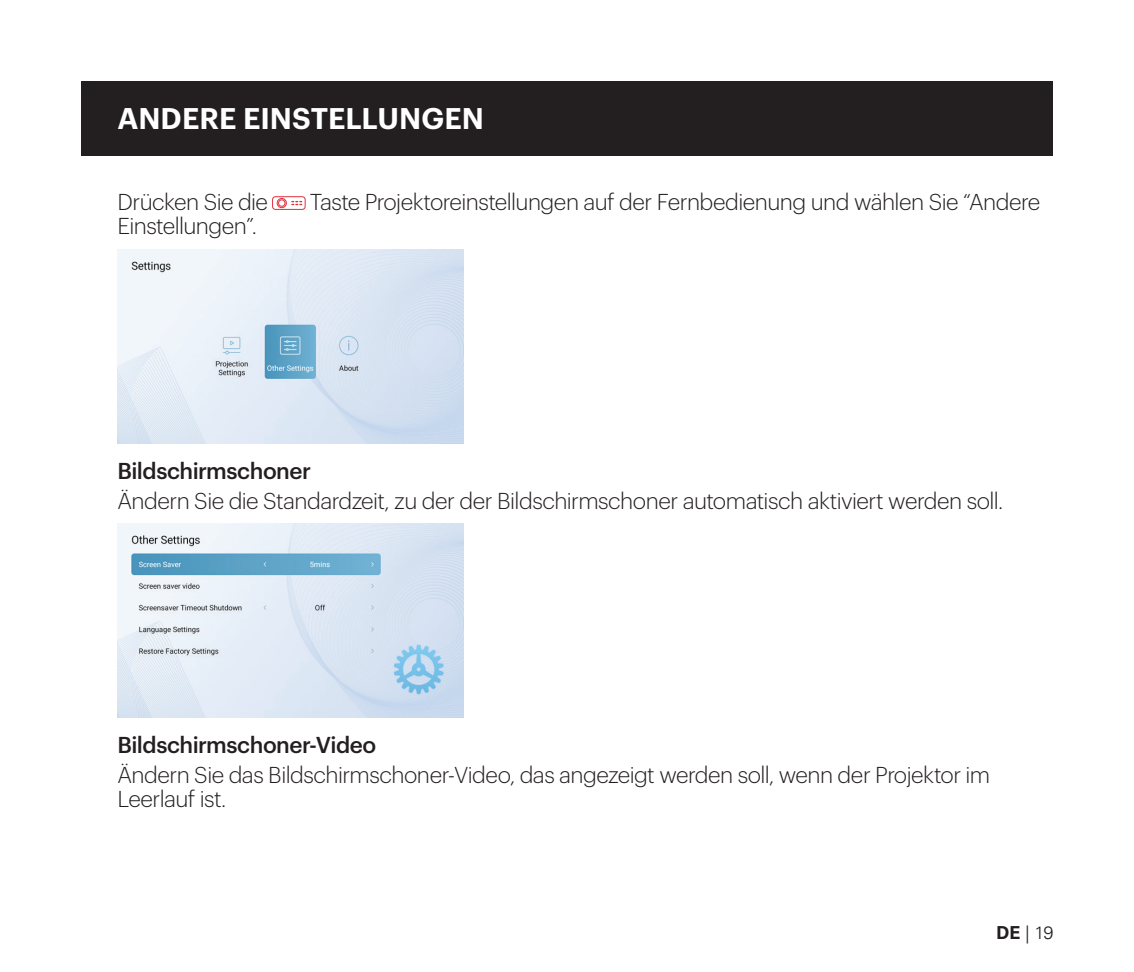
<style>
.page{position:relative;width:1134px;height:972px;background:#fff}
.page>*{position:absolute;margin:0;border:0;box-sizing:border-box;transform-origin:0 0}
.t1{font:600 29.25px "Graphik";color:#fff}
.t2{font:300 22.5px/24.8px "Graphik";letter-spacing:-.02em;color:#231f20}
.t3{font:500 22.5px "Graphik";letter-spacing:-.02em;color:#231f20}
.t4{font:300 18px "Univers LT";color:#231f20}
.s1{font-weight:700}
</style>
<div class="page">
<div style="left:81px;top:81px;width:972px;height:75px;background:#231f20"></div>
<svg style="left:272px;top:196px;width:34px;height:14px"></svg>
<img style="left:117px;top:249px;width:346px;height:195px">
<img style="left:117px;top:523px;width:346px;height:195px">
<h1 class="t1" style="left:118px;top:96px;width:368px">ANDERE EINSTELLUNGEN</h1>
<p class="t2" style="left:117px;top:187px;width:152px">Drücken Sie die</p>
<p class="t2" style="left:310px;top:187px;width:732px">Taste Projektoreinstellungen auf der Fernbedienung und wählen Sie “Andere</p>
<p class="t2" style="left:117px;top:212px;width:141px">Einstellungen”.</p>
<p class="t3" style="left:117px;top:453px;width:195px">Bildschirmschoner</p>
<p class="t2" style="left:117px;top:486px;width:887px">Ändern Sie die Standardzeit, zu der der Bildschirmschoner automatisch aktiviert werden soll.</p>
<p class="t3" style="left:117px;top:727px;width:260px">Bildschirmschoner-Video</p>
<p class="t2" style="left:117px;top:760px;width:874px">Ändern Sie das Bildschirmschoner-Video, das angezeigt werden soll, wenn der Projektor im<br>Leerlauf ist.</p>
<p class="t4" style="left:996px;top:921px;width:59px"><span class="s1">DE</span> | 19</p>
</div>
